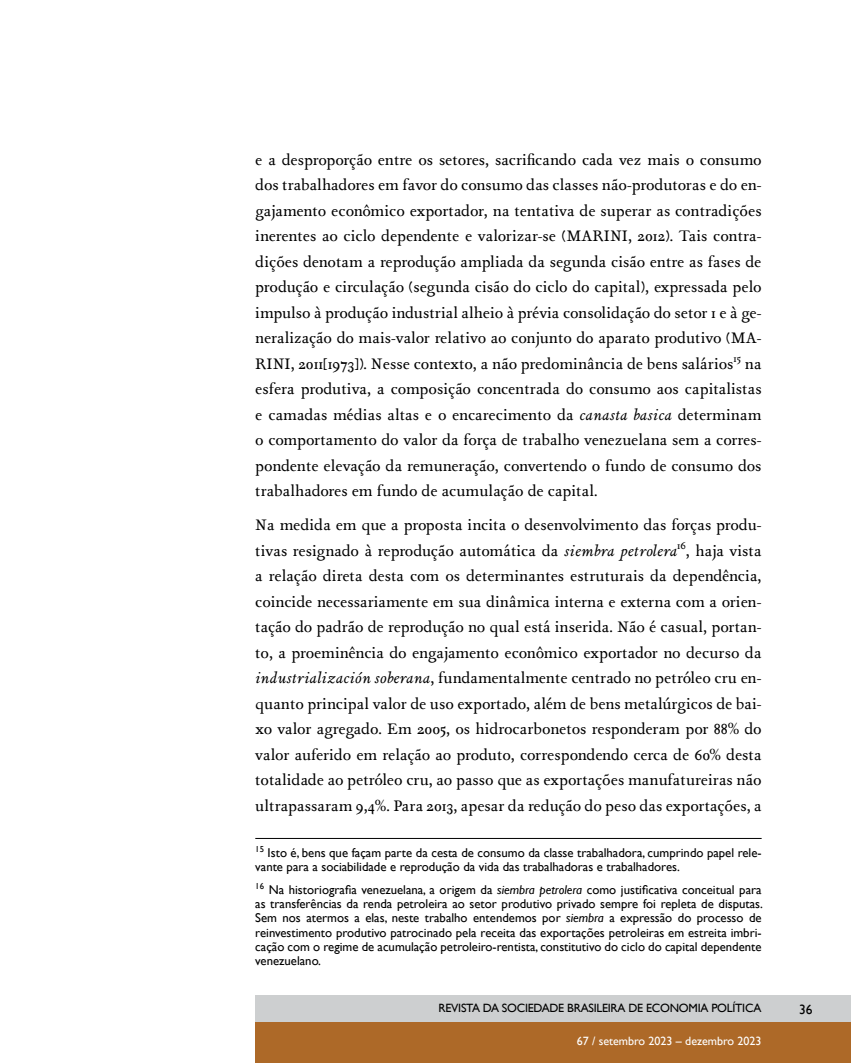
<style>
.page{position:relative;width:851px;height:1063px;background:#fff}
.page>*{position:absolute;margin:0;border:0;box-sizing:border-box;transform-origin:0 0}
.t1{font:16.5px/25.5px "Isidora";color:#000;text-align:justify}
.t2{font:13.5px "Gill Sans";color:#000}
.t3{font:12.75px/14.2px "Gill Sans";color:#000}
.t4{font:12px "Gill Sans";letter-spacing:-.02em;color:#000}
.t5{font:12px "Gill Sans";color:#fff}
.s1{font-style:italic}
</style>
<div class="page">
<div style="left:255px;top:1022px;width:595px;height:41px;background:#ad6928"></div>
<div style="left:255px;top:995px;width:595px;height:27px;background:#cdcfd0"></div>
<hr style="left:255px;top:838px;width:506px;height:1px;background:#000">
<p class="t1" style="left:255px;top:146px;width:508px">e a desproporção entre os setores, sacrificando cada vez mais o consumo dos trabalhadores em favor do consumo das classes não-produtoras e do en&shy;gajamento econômico exportador, na tentativa de superar as contradições inerentes ao ciclo dependente e valorizar-se (MARINI, 2012). Tais contra&shy;dições denotam a reprodução ampliada da segunda cisão entre as fases de produção e circulação (segunda cisão do ciclo do capital), expressada pelo impulso à produção industrial alheio à prévia consolidação do setor 1 e à ge&shy;neralização do mais-valor relativo ao conjunto do aparato produtivo (MA-RINI, 2011[1973]). Nesse contexto, a não predominância de bens salários<sup>15</sup> na esfera produtiva, a composição concentrada do consumo aos capitalistas e camadas médias altas e o encarecimento da <span class="s1">canasta basica</span> determinam o comportamento do valor da força de trabalho venezuelana sem a corres&shy;pondente elevação da remuneração, convertendo o fundo de consumo dos trabalhadores em fundo de acumulação de capital.</p>
<p class="t1" style="left:255px;top:512px;width:508px">Na medida em que a proposta incita o desenvolvimento das forças produ&shy;tivas resignado à reprodução automática da <span class="s1">siembra petrolera</span><sup>16</sup>, haja vista a relação direta desta com os determinantes estruturais da dependência, coincide necessariamente em sua dinâmica interna e externa com a orien&shy;tação do padrão de reprodução no qual está inserida. Não é casual, portan&shy;to, a proeminência do engajamento econômico exportador no decurso da <span class="s1">industrialización soberana</span>, fundamentalmente centrado no petróleo cru en&shy;quanto principal valor de uso exportado, além de bens metalúrgicos de bai&shy;xo valor agregado. Em 2005, os hidrocarbonetos responderam por 88% do valor auferido em relação ao produto, correspondendo cerca de 60% desta totalidade ao petróleo cru, ao passo que as exportações manufatureiras não ultrapassaram 9,4%. Para 2013, apesar da redução do peso das exportações, a</p>
<p class="t3" style="left:255px;top:846px;width:508px"><sup>15</sup> Isto é, bens que façam parte da cesta de consumo da classe trabalhadora, cumprindo papel rele&shy;vante para a sociabilidade e reprodução da vida das trabalhadoras e trabalhadores.</p>
<p class="t3" style="left:255px;top:883px;width:509px;text-align:justify"><sup>16</sup> Na historiografia venezuelana, a origem da <span class="s1">siembra petrolera</span> como justificativa conceitual para as transferências da renda petroleira ao setor produtivo privado sempre foi repleta de disputas.<br>Sem nos atermos a elas, neste trabalho entendemos por <span class="s1">siembra</span> a expressão do processo de reinvestimento produtivo patrocinado pela receita das exportações petroleiras em estreita imbri&shy;cação com o regime de acumulação petroleiro-rentista, constitutivo do ciclo do capital dependente venezuelano.</p>
<p class="t4" style="left:438px;top:1001px;width:324px">REVISTA DA SOCIEDADE BRASILEIRA DE ECONOMIA POLÍTICA</p>
<p class="t5" style="left:576px;top:1034px;width:186px">67 / setembro 2023 – dezembro 2023</p>
<p class="t2" style="left:799px;top:1001px;width:15px">36</p>
</div>
